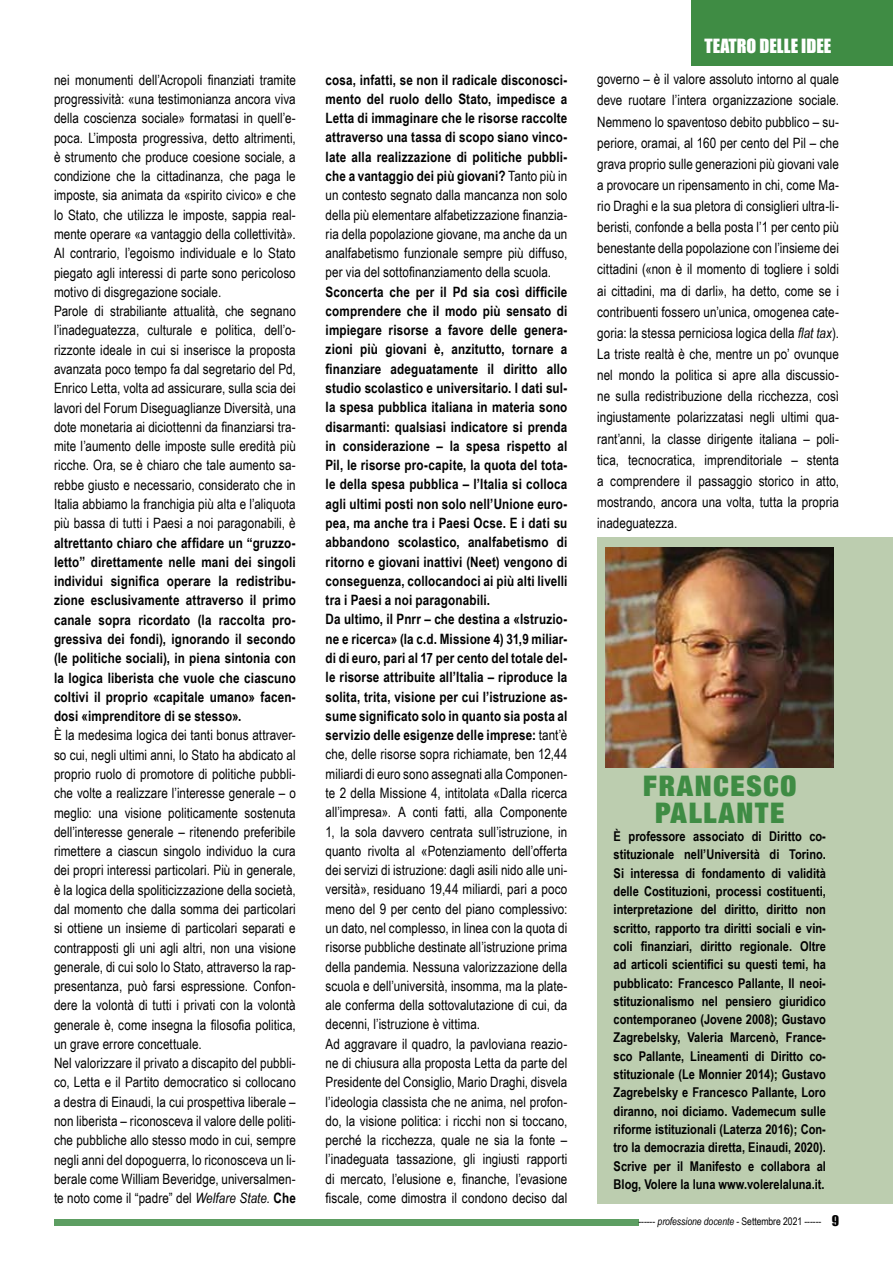
<style>
.page{position:relative;width:893px;height:1263px;background:#fff}
.page>*{position:absolute;margin:0;border:0;box-sizing:border-box;transform-origin:0 0}
.t1{font:900 expanded 28.5px/27px "Helvetica Neue";letter-spacing:.06em;color:#3f8c44;text-align:center}
.t2{font:18px "Impact";color:#fff}
.t3{font:14.25px/19.4px "Arial Narrow";letter-spacing:.005em;color:#000}
.t4{font:700 14.25px/19.4px "Arial Narrow";letter-spacing:.01em;color:#000;text-align:justify}
.t5{font:700 13.5px/18.3px "Arial Narrow";color:#000;text-align:justify}
.t6{font:10.5px "Arial Narrow";letter-spacing:-.005em;color:#000}
.s1{font-style:italic}
.s2{font-weight:700}
.s3{font-weight:400}
.s4{font-family:"Impact";font-size:13.5px}
</style>
<div class="page">
<div style="left:54px;top:1219px;width:584px;height:6px;background:#5d9e62"></div>
<div style="left:597px;top:537px;width:296px;height:666px;background:#bccdaf"></div>
<img style="left:605px;top:547px;width:228px;height:220px">
<div style="left:692px;top:0;width:201px;height:65px;background:#3f8c44"></div>
<p class="t3" style="left:54px;top:70px;width:243px">nei monumenti dell’Acropoli finanziati tramite progressività: «una testimonianza ancora viva della coscienza sociale» formatasi in quell’e&shy;poca. L’imposta progressiva, detto altrimenti, è strumento che produce coesione sociale, a condizione che la cittadinanza, che paga le imposte, sia animata da «spirito civico» e che lo Stato, che utilizza le imposte, sappia real&shy;mente operare «a vantaggio della collettività».<br>Al contrario, l’egoismo individuale e lo Stato piegato agli interessi di parte sono pericoloso motivo di disgregazione sociale.<br>Parole di strabiliante attualità, che segnano l’inadeguatezza, culturale e politica, dell’o&shy;rizzonte ideale in cui si inserisce la proposta avanzata poco tempo fa dal segretario del Pd, Enrico Letta, volta ad assicurare, sulla scia dei lavori del Forum Diseguaglianze Diversità, una dote monetaria ai diciottenni da finanziarsi tra&shy;mite l’aumento delle imposte sulle eredità più ricche. Ora, se è chiaro che tale aumento sa&shy;rebbe giusto e necessario, considerato che in Italia abbiamo la franchigia più alta e l’aliquota più bassa di tutti i Paesi a noi paragonabili, è</p>
<p class="t4" style="left:54px;top:532px;width:243px">altrettanto chiaro che affidare un “gruzzo&shy;letto” direttamente nelle mani dei singoli individui significa operare la redistribu&shy;zione esclusivamente attraverso il primo canale sopra ricordato (la raccolta pro&shy;gressiva dei fondi), ignorando il secondo (le politiche sociali), in piena sintonia con la logica liberista che vuole che ciascuno coltivi il proprio «capitale umano» facen&shy;dosi «imprenditore di se stesso».</p>
<p class="t3" style="left:54px;top:725px;width:243px">È la medesima logica dei tanti bonus attraver&shy;so cui, negli ultimi anni, lo Stato ha abdicato al proprio ruolo di promotore di politiche pubbli&shy;che volte a realizzare l’interesse generale – o meglio: una visione politicamente sostenuta dell’interesse generale – ritenendo preferibile rimettere a ciascun singolo individuo la cura dei propri interessi particolari. Più in generale, è la logica della spoliticizzazione della società, dal momento che dalla somma dei particolari si ottiene un insieme di particolari separati e contrapposti gli uni agli altri, non una visione generale, di cui solo lo Stato, attraverso la rap&shy;presentanza, può farsi espressione. Confon&shy;dere la volontà di tutti i privati con la volontà generale è, come insegna la filosofia politica, un grave errore concettuale.<br>Nel valorizzare il privato a discapito del pubbli&shy;co, Letta e il Partito democratico si collocano a destra di Einaudi, la cui prospettiva liberale – non liberista – riconosceva il valore delle politi&shy;che pubbliche allo stesso modo in cui, sempre negli anni del dopoguerra, lo riconosceva un li&shy;berale come William Beveridge, universalmen&shy;te noto come il “padre” del <span class="s1">Welfare State.</span> <span class="s2">Che</span></p>
<p class="t4" style="left:326px;top:69px;width:243px">cosa, infatti, se non il radicale disconosci&shy;mento del ruolo dello Stato, impedisce a Letta di immaginare che le risorse raccolte attraverso una tassa di scopo siano vinco&shy;late alla realizzazione di politiche pubbli&shy;che a vantaggio dei più giovani? <span class="s3">Tanto più in un contesto segnato dalla mancanza non solo della più elementare alfabetizzazione finanzia&shy;ria della popolazione giovane, ma anche da un analfabetismo funzionale sempre più diffuso, per via del sottofinanziamento della scuola.</span></p>
<p class="t3" style="left:326px;top:281px;width:243px"><span class="s2">Sconcerta che per il Pd sia così difficile comprendere che il modo più sensato di impiegare risorse a favore delle genera&shy;zioni più giovani è, anzitutto, tornare a finanziare adeguatamente il diritto allo studio scolastico e universitario. I dati sul&shy;la spesa pubblica italiana in materia sono disarmanti: qualsiasi indicatore si prenda in considerazione – la spesa rispetto al Pil, le risorse pro-capite, la quota del tota&shy;le della spesa pubblica – l’Italia si colloca agli ultimi posti non solo nell’Unione euro&shy;pea, ma anche tra i Paesi Ocse. E i dati su abbandono scolastico, analfabetismo di ritorno e giovani inattivi (Neet) vengono di conseguenza, collocandoci ai più alti livelli tra i Paesi a noi paragonabili.<br>Da ultimo, il Pnrr – che destina a «Istruzio&shy;ne e ricerca» (la c.d. Missione 4) 31,9 miliar&shy;di di euro, pari al 17 per cento del totale del&shy;le risorse attribuite all’Italia – riproduce la solita, trita, visione per cui l’istruzione as&shy;sume significato solo in quanto sia posta al servizio delle esigenze delle imprese:</span> tant’è che, delle risorse sopra richiamate, ben 12,44 miliardi di euro sono assegnati alla Componen&shy;te 2 della Missione 4, intitolata «Dalla ricerca all’impresa». A conti fatti, alla Componente 1, la sola davvero centrata sull’istruzione, in quanto rivolta al «Potenziamento dell’offerta dei servizi di istruzione: dagli asili nido alle uni&shy;versità», residuano 19,44 miliardi, pari a poco meno del 9 per cento del piano complessivo: un dato, nel complesso, in linea con la quota di risorse pubbliche destinate all’istruzione prima della pandemia. Nessuna valorizzazione della scuola e dell’università, insomma, ma la plate&shy;ale conferma della sottovalutazione di cui, da decenni, l’istruzione è vittima.<br>Ad aggravare il quadro, la pavloviana reazio&shy;ne di chiusura alla proposta Letta da parte del Presidente del Consiglio, Mario Draghi, disvela l’ideologia classista che ne anima, nel profon&shy;do, la visione politica: i ricchi non si toccano, perché la ricchezza, quale ne sia la fonte – l’inadeguata tassazione, gli ingiusti rapporti di mercato, l’elusione e, finanche, l’evasione fiscale, come dimostra il condono deciso dal</p>
<p class="t2" style="left:705px;top:32px;width:128px">TEATRO DELLE IDEE</p>
<p class="t3" style="left:597px;top:68px;width:243px;line-height:21.1px;text-align:justify">governo – è il valore assoluto intorno al quale deve ruotare l’intera organizzazione sociale.<br>Nemmeno lo spaventoso debito pubblico – su&shy;periore, oramai, al 160 per cento del Pil – che grava proprio sulle generazioni più giovani vale a provocare un ripensamento in chi, come Ma&shy;rio Draghi e la sua pletora di consiglieri ultra-li&shy;beristi, confonde a bella posta l’1 per cento più benestante della popolazione con l’insieme dei cittadini («non è il momento di togliere i soldi ai cittadini, ma di darli», ha detto, come se i contribuenti fossero un’unica, omogenea cate&shy;goria: la stessa perniciosa logica della <span class="s1">flat tax</span>).<br>La triste realtà è che, mentre un po’ ovunque nel mondo la politica si apre alla discussio&shy;ne sulla redistribuzione della ricchezza, così ingiustamente polarizzatasi negli ultimi qua&shy;rant’anni, la classe dirigente italiana – poli&shy;tica, tecnocratica, imprenditoriale – stenta a comprendere il passaggio storico in atto, mostrando, ancora una volta, tutta la propria inadeguatezza.</p>
<h1 class="t1" style="left:643px;top:771px;width:155px">FRANCESCO<br>PALLANTE</h1>
<p class="t5" style="left:614px;top:826px;width:214px">È professore associato di Diritto co&shy;stituzionale nell’Università di Torino.<br>Si interessa di fondamento di validità delle Costituzioni, processi costituenti, interpretazione del diritto, diritto non scritto, rapporto tra diritti sociali e vin&shy;coli finanziari, diritto regionale. Oltre ad articoli scientifici su questi temi, ha pubblicato: Francesco Pallante, Il neoi&shy;stituzionalismo nel pensiero giuridico contemporaneo (Jovene 2008); Gustavo Zagrebelsky, Valeria Marcenò, France&shy;sco Pallante, Lineamenti di Diritto co&shy;stituzionale (Le Monnier 2014); Gustavo Zagrebelsky e Francesco Pallante, Loro diranno, noi diciamo. Vademecum sulle riforme istituzionali (Laterza 2016); Con&shy;tro la democrazia diretta, Einaudi, 2020).<br>Scrive per il Manifesto e collabora al Blog, Volere la luna www.volerelaluna.it.</p>
<p class="t6" style="left:638px;top:1214px;width:202px">------ <span class="s1">professione docente</span> - Settembre 2021 ------ <span class="s4">9</span></p>
</div>
